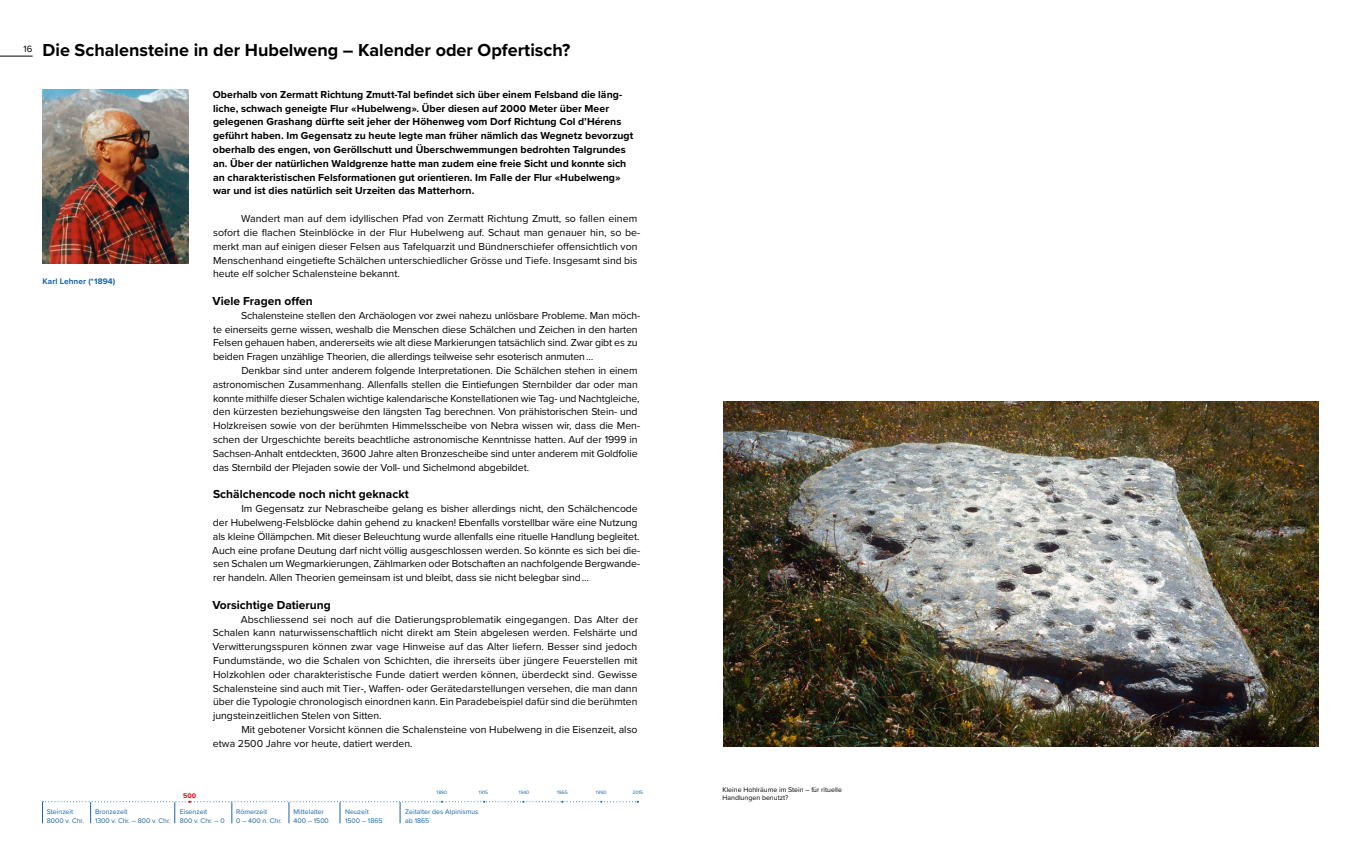
<style>
.page{position:relative;width:1361px;height:851px;background:#fff}
.page>*{position:absolute;margin:0;border:0;box-sizing:border-box;transform-origin:0 0}
.t1{font:700 18px "Proxima Nova";color:#000}
.t2{font:700 12px "Proxima Nova";color:#000}
.t3{font:10.5px/13.8px "Proxima Nova";letter-spacing:-.01em;color:#000}
.t4{font:700 10.5px/13.8px "Proxima Nova";color:#000}
.t5{font:9.5px "Proxima Nova";color:#000}
.t6{font:700 8.3px "Proxima Nova";letter-spacing:.01em;color:#1a65a5}
.t7{font:7px "Proxima Nova";color:#1a65a5}
.t8{font:7px/8.5px "Proxima Nova";color:#000}
.t9{font:700 7px "Proxima Nova";color:#e3000f}
.t10{font:5px "Proxima Nova";color:#1a65a5}
.t11{font:4px "Proxima Nova";color:#e3000f}
</style>
<div class="page">
<hr style="left:0;top:56px;width:33px;height:1px;background:#000">
<svg style="left:42px;top:800px;width:597px;height:23px"></svg>
<img style="left:723px;top:401px;width:595px;height:345px">
<img style="left:43px;top:89px;width:146px;height:174px">
<p class="t5" style="left:24px;top:42px;width:11px">16</p>
<h1 class="t1" style="left:43px;top:37px;width:529px">Die Schalensteine in der Hubelweng – Kalender oder Opfertisch?</h1>
<p class="t6" style="left:43px;top:275px;width:74px">Karl Lehner (*1894)</p>
<p class="t4" style="left:213px;top:87px;width:422px">Oberhalb von Zermatt Richtung Zmutt-Tal befindet sich über einem Felsband die läng&shy;liche, schwach geneigte Flur «Hubelweng». Über diesen auf 2000 Meter über Meer gelegenen Grashang dürfte seit jeher der Höhenweg vom Dorf Richtung Col d’Hérens geführt haben. Im Gegensatz zu heute legte man früher nämlich das Wegnetz bevorzugt oberhalb des engen, von Geröllschutt und Überschwemmungen bedrohten Talgrundes an. Über der natürlichen Waldgrenze hatte man zudem eine freie Sicht und konnte sich an charakteristischen Felsformationen gut orientieren. Im Falle der Flur «Hubelweng» war und ist dies natürlich seit Urzeiten das Matterhorn.</p>
<p class="t3" style="left:213px;top:211px;width:429px;text-indent:28px">Wandert man auf dem idyllischen Pfad von Zermatt Richtung Zmutt, so fallen einem sofort die flachen Steinblöcke in der Flur Hubelweng auf. Schaut man genauer hin, so be&shy;merkt man auf einigen dieser Felsen aus Tafelquarzit und Bündnerschiefer offensichtlich von Menschenhand eingetiefte Schälchen unterschiedlicher Grösse und Tiefe. Insgesamt sind bis heute elf solcher Schalensteine bekannt.</p>
<p class="t2" style="left:212px;top:292px;width:102px">Viele Fragen offen</p>
<p class="t3" style="left:213px;top:308px;width:429px;text-indent:28px">Schalensteine stellen den Archäologen vor zwei nahezu unlösbare Probleme. Man möch&shy;te einerseits gerne wissen, weshalb die Menschen diese Schälchen und Zeichen in den harten Felsen gehauen haben, andererseits wie alt diese Markierungen tatsächlich sind. Zwar gibt es zu beiden Fragen unzählige Theorien, die allerdings teilweise sehr esoterisch anmuten…</p>
<p class="t3" style="left:213px;top:363px;width:429px;text-indent:29px">Denkbar sind unter anderem folgende Interpretationen. Die Schälchen stehen in einem astronomischen Zusammenhang. Allenfalls stellen die Eintiefungen Sternbilder dar oder man konnte mithilfe dieser Schalen wichtige kalendarische Konstellationen wie Tag- und Nachtgleiche, den kürzesten beziehungsweise den längsten Tag berechnen. Von prähistorischen Stein- und Holzkreisen sowie von der berühmten Himmelsscheibe von Nebra wissen wir, dass die Men&shy;schen der Urgeschichte bereits beachtliche astronomische Kenntnisse hatten. Auf der 1999 in Sachsen-Anhalt entdeckten, 3600 Jahre alten Bronzescheibe sind unter anderem mit Goldfolie das Sternbild der Plejaden sowie der Voll- und Sichelmond abgebildet.</p>
<p class="t2" style="left:213px;top:485px;width:197px">Schälchencode noch nicht geknackt</p>
<p class="t3" style="left:212px;top:501px;width:429px;text-indent:29px">Im Gegensatz zur Nebrascheibe gelang es bisher allerdings nicht, den Schälchencode der Hubelweng-Felsblöcke dahin gehend zu knacken! Ebenfalls vorstellbar wäre eine Nutzung als kleine Öllämpchen. Mit dieser Beleuchtung wurde allenfalls eine rituelle Handlung begleitet.<br>Auch eine profane Deutung darf nicht völlig ausgeschlossen werden. So könnte es sich bei die&shy;sen Schalen um Wegmarkierungen, Zählmarken oder Botschaften an nachfolgende Bergwande&shy;rer handeln. Allen Theorien gemeinsam ist und bleibt, dass sie nicht belegbar sind…</p>
<p class="t2" style="left:212px;top:595px;width:120px">Vorsichtige Datierung</p>
<p class="t3" style="left:213px;top:611px;width:427px;text-align:justify;text-indent:28px">Abschliessend sei noch auf die Datierungsproblematik eingegangen. Das Alter der Schalen kann naturwissenschaftlich nicht direkt am Stein abgelesen werden. Felshärte und Verwitterungsspuren können zwar vage Hinweise auf das Alter liefern. Besser sind jedoch Fundumstände, wo die Schalen von Schichten, die ihrerseits über jüngere Feuerstellen mit Holzkohlen oder charakteristische Funde datiert werden können, überdeckt sind. Gewisse Schalensteine sind auch mit Tier-, Waffen- oder Gerätedarstellungen versehen, die man dann über die Typologie chronologisch einordnen kann. Ein Paradebeispiel dafür sind die berühmten jungsteinzeitlichen Stelen von Sitten.</p>
<p class="t3" style="left:213px;top:722px;width:426px;text-indent:28px">Mit gebotener Vorsicht können die Schalensteine von Hubelweng in die Eisenzeit, also etwa 2500 Jahre vor heute, datiert werden.</p>
<p class="t9" style="left:183px;top:790px;width:14px">500</p>
<p class="t11" style="left:188px;top:798px;width:4px">●</p>
<p class="t10" style="left:437px;top:788px;width:12px">1890</p>
<p class="t10" style="left:479px;top:788px;width:11px">1915</p>
<p class="t10" style="left:519px;top:788px;width:12px">1940</p>
<p class="t10" style="left:557px;top:788px;width:12px">1965</p>
<p class="t10" style="left:596px;top:788px;width:12px">1990</p>
<p class="t10" style="left:632px;top:788px;width:12px">2015</p>
<p class="t7" style="left:47px;top:806px;width:28px">Steinzeit</p>
<p class="t7" style="left:95px;top:806px;width:34px">Bronzezeit</p>
<p class="t7" style="left:47px;top:815px;width:39px">8000 v. Chr.</p>
<p class="t7" style="left:95px;top:815px;width:77px">1300 v. Chr. – 800 v. Chr.</p>
<p class="t7" style="left:180px;top:815px;width:46px">800 v. Chr. – 0</p>
<p class="t7" style="left:180px;top:806px;width:29px">Eisenzeit</p>
<p class="t7" style="left:236px;top:806px;width:32px">Römerzeit</p>
<p class="t7" style="left:236px;top:815px;width:47px">0 – 400 n. Chr.</p>
<p class="t7" style="left:294px;top:806px;width:32px">Mittelalter</p>
<p class="t7" style="left:294px;top:815px;width:37px">400 – 1500</p>
<p class="t7" style="left:345px;top:806px;width:25px">Neuzeit</p>
<p class="t7" style="left:345px;top:815px;width:39px">1500 – 1865</p>
<p class="t7" style="left:405px;top:806px;width:75px">Zeitalter des Alpinismus</p>
<p class="t7" style="left:405px;top:815px;width:26px">ab 1865</p>
<p class="t8" style="left:722px;top:784px;width:121px">Kleine Hohlräume im Stein – für rituelle<br>Handlungen benutzt?</p>
</div>
